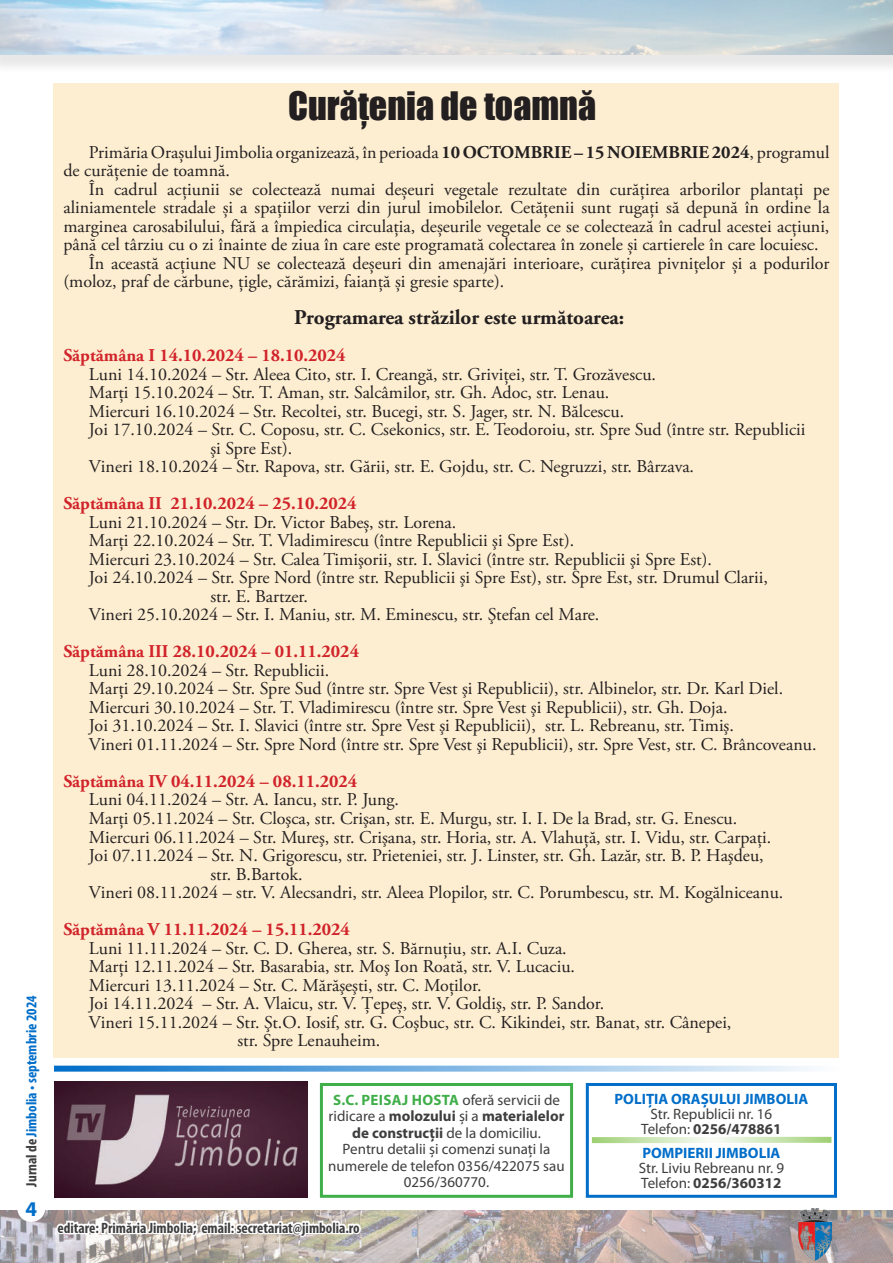
<style>
.page{position:relative;width:893px;height:1263px;background:#fff}
.page>*{position:absolute;margin:0;border:0;box-sizing:border-box;transform-origin:0 0}
.t1{font:36px "Impact";color:#231f20}
.t2{font:700 21px "Adobe Garamond Pro";color:#231f20}
.t3{font:700 21px "Myriad Pro";color:#016ec9}
.t4{font:18px/18.5px "Adobe Garamond Pro";color:#231f20}
.t5{font:700 18px "Adobe Garamond Pro";color:#d1232a}
.t6{font:15px/16.5px "Myriad Pro";color:#3e3e3f;text-align:center}
.t7{font:700 condensed 15px "Myriad Pro";color:#3e3e3f}
.t8{font:700 15px "Myriad Pro";color:#016ec9}
.t9{font:700 condensed 15px "Myriad Pro";color:#016ec9}
.s1{color:#3e3e3f}
.s2{font-weight:700}
.s3{font-weight:700;color:#40ae49}
</style>
<div class="page">
<div style="left:53px;top:83px;width:786px;height:974px;background:#fdeed1"></div>
<img style="left:0;top:1211px;width:893px;height:52px">
<div style="left:17px;top:1195px;width:28px;height:27px;background:#fff;border-radius:50%"></div>
<svg style="left:55px;top:1181px;width:307px;height:82px"></svg>
<img style="left:798px;top:1208px;width:34px;height:52px">
<div style="left:0;top:0;width:893px;height:74px;background:#3e3e3f;opacity:.24"></div>
<img style="left:0;top:0;width:893px;height:54px">
<img style="left:54px;top:1081px;width:253px;height:117px">
<div style="left:320px;top:1083px;width:253px;height:115px;border:3px solid #40ae49"></div>
<div style="left:586px;top:1083px;width:251px;height:115px;border:3px solid #016ec9"></div>
<svg style="left:592px;top:1137px;width:116px;height:6px"></svg>
<svg style="left:713px;top:1137px;width:118px;height:6px"></svg>
<svg style="left:54px;top:1065px;width:758px;height:6px;background:#88bae5"></svg>
<p class="t9" style="left:22px;top:1186px;width:192px;rotate:-90deg"><span class="s1">Jurnal de</span> Jimbolia • septembrie 2024</p>
<p class="t3" style="left:25px;top:1196px;width:13px">4</p>
<h1 class="t1" style="left:288px;top:78px;width:310px">Curăţenia de toamnă</h1>
<p class="t4" style="left:63px;top:143px;width:768px;text-indent:26px">Primăria Orașului Jimbolia organizează, în perioada <span class="s2">10 OCTOMBRIE – 15 NOIEMBRIE 2024</span>, programul de curățenie de toamnă.</p>
<p class="t4" style="left:89px;top:180px;width:742px">În cadrul acțiunii se colectează numai deșeuri vegetale rezultate din curățirea arborilor plantați pe</p>
<p class="t4" style="left:63px;top:199px;width:768px">aliniamentele stradale și a spațiilor verzi din jurul imobilelor. Cetățenii sunt rugați să depună în ordine la</p>
<p class="t4" style="left:63px;top:217px;width:767px">marginea carosabilului, fără a împiedica circulația, deșeurile vegetale ce se colectează în cadrul acestei acțiuni,</p>
<p class="t4" style="left:63px;top:236px;width:757px">până cel târziu cu o zi înainte de ziua în care este programată colectarea în zonele și cartierele în care locuiesc.</p>
<p class="t4" style="left:89px;top:254px;width:742px">În această acțiune NU se colectează deșeuri din amenajări interioare, curățirea pivnițelor și a podurilor</p>
<p class="t4" style="left:63px;top:273px;width:442px">(moloz, praf de cărbune, țigle, cărămizi, faianță și gresie sparte).</p>
<p class="t2" style="left:294px;top:305px;width:331px">Programarea străzilor este următoarea:</p>
<p class="t5" style="left:63px;top:345px;width:284px">Săptămâna I 14.10.2024 – 18.10.2024</p>
<p class="t4" style="left:89px;top:365px;width:569px">Luni 14.10.2024 – Str. Aleea Cito, str. I. Creangă, str. Griviței, str. T. Grozăvescu.</p>
<p class="t4" style="left:89px;top:384px;width:522px">Marți 15.10.2024 – Str. T. Aman, str. Salcâmilor, str. Gh. Adoc, str. Lenau.</p>
<p class="t4" style="left:89px;top:402px;width:537px">Miercuri 16.10.2024 – Str. Recoltei, str. Bucegi, str. S. Jager, str. N. Bălcescu.</p>
<p class="t4" style="left:89px;top:421px;width:718px">Joi 17.10.2024 – Str. C. Coposu, str. C. Csekonics, str. E. Teodoroiu, str. Spre Sud (între str. Republicii</p>
<p class="t4" style="left:210px;top:439px;width:83px">şi Spre Est).</p>
<p class="t4" style="left:89px;top:458px;width:607px">Vineri 18.10.2024 – Str. Rapova, str. Gării, str. E. Gojdu, str. C. Negruzzi, str. Bârzava.</p>
<p class="t5" style="left:63px;top:493px;width:295px">Săptămâna II 21.10.2024 – 25.10.2024</p>
<p class="t4" style="left:89px;top:513px;width:369px">Luni 21.10.2024 – Str. Dr. Victor Babeș, str. Lorena.</p>
<p class="t4" style="left:89px;top:532px;width:487px">Marți 22.10.2024 – Str. T. Vladimirescu (între Republicii şi Spre Est).</p>
<p class="t4" style="left:89px;top:550px;width:625px">Miercuri 23.10.2024 – Str. Calea Timişorii, str. I. Slavici (între str. Republicii şi Spre Est).</p>
<p class="t4" style="left:89px;top:569px;width:681px">Joi 24.10.2024 – Str. Spre Nord (între str. Republicii şi Spre Est), str. Spre Est, str. Drumul Clarii,</p>
<p class="t4" style="left:210px;top:588px;width:99px">str. E. Bartzer.</p>
<p class="t4" style="left:89px;top:606px;width:512px">Vineri 25.10.2024 – Str. I. Maniu, str. M. Eminescu, str. Ştefan cel Mare.</p>
<p class="t5" style="left:63px;top:641px;width:297px">Săptămâna III 28.10.2024 – 01.11.2024</p>
<p class="t4" style="left:89px;top:662px;width:729px">Luni 28.10.2024 – Str. Republicii.<br>Marți 29.10.2024 – Str. Spre Sud (între str. Spre Vest şi Republicii), str. Albinelor, str. Dr. Karl Diel.<br>Miercuri 30.10.2024 – Str. T. Vladimirescu (între str. Spre Vest şi Republicii), str. Gh. Doja.<br>Joi 31.10.2024 – Str. I. Slavici (între str. Spre Vest şi Republicii), str. L. Rebreanu, str. Timiş.<br>Vineri 01.11.2024 – Str. Spre Nord (între str. Spre Vest şi Republicii), str. Spre Vest, str. C. Brâncoveanu.</p>
<p class="t5" style="left:63px;top:771px;width:295px">Săptămâna IV 04.11.2024 – 08.11.2024</p>
<p class="t4" style="left:89px;top:791px;width:312px">Luni 04.11.2024 – Str. A. Iancu, str. P. Jung.</p>
<p class="t4" style="left:89px;top:810px;width:650px">Marți 05.11.2024 – Str. Cloşca, str. Crişan, str. E. Murgu, str. I. I. De la Brad, str. G. Enescu.</p>
<p class="t4" style="left:89px;top:828px;width:684px">Miercuri 06.11.2024 – Str. Mureş, str. Crişana, str. Horia, str. A. Vlahuţă, str. I. Vidu, str. Carpaţi.</p>
<p class="t4" style="left:89px;top:847px;width:676px">Joi 07.11.2024 – Str. N. Grigorescu, str. Prieteniei, str. J. Linster, str. Gh. Lazăr, str. B. P. Haşdeu,</p>
<p class="t4" style="left:210px;top:865px;width:94px">str. B.Bartok.</p>
<p class="t4" style="left:89px;top:884px;width:696px">Vineri 08.11.2024 – str. V. Alecsandri, str. Aleea Plopilor, str. C. Porumbescu, str. M. Kogălniceanu.</p>
<p class="t5" style="left:63px;top:919px;width:288px">Săptămâna V 11.11.2024 – 15.11.2024</p>
<p class="t4" style="left:89px;top:939px;width:479px">Luni 11.11.2024 – Str. C. D. Gherea, str. S. Bărnuţiu, str. A.I. Cuza.</p>
<p class="t4" style="left:89px;top:958px;width:488px">Marți 12.11.2024 – Str. Basarabia, str. Moş Ion Roată, str. V. Lucaciu.</p>
<p class="t4" style="left:89px;top:976px;width:394px">Miercuri 13.11.2024 – Str. C. Mărăşeşti, str. C. Moţilor.</p>
<p class="t4" style="left:89px;top:995px;width:517px">Joi 14.11.2024 – Str. A. Vlaicu, str. V. Țepeș, str. V. Goldiş, str. P. Sandor.</p>
<p class="t4" style="left:89px;top:1013px;width:644px">Vineri 15.11.2024 – Str. Şt.O. Iosif, str. G. Coşbuc, str. C. Kikindei, str. Banat, str. Cânepei,</p>
<p class="t4" style="left:237px;top:1032px;width:144px">str. Spre Lenauheim.</p>
<p class="t6" style="left:328px;top:1091px;width:238px"><span class="s3">S.C. PEISAJ HOSTA</span> oferă servicii de ridicare a <span class="s2">molozului</span> și a <span class="s2">materialelor de construcții</span> de la domiciliu.<br>Pentru detalii și comenzi sunați la numerele de telefon 0356/422075 sau<br>0256/360770.</p>
<p class="t8" style="left:615px;top:1089px;width:195px">POLIȚIA ORAȘULUI JIMBOLIA</p>
<p class="t6" style="left:641px;top:1106px;width:142px;line-height:15px">Str. Republicii nr. 16<br>Telefon: <span class="s2">0256/478861</span></p>
<p class="t8" style="left:642px;top:1143px;width:140px">POMPIERII JIMBOLIA</p>
<p class="t6" style="left:639px;top:1160px;width:147px;line-height:15px;text-align:left">Str. Liviu Rebreanu nr. 9<br>Telefon: <span class="s2">0256/360312</span></p>
<p class="t7" style="left:57px;top:1218px;width:304px">editare: Primăria Jimbolia; email: secretariat@jimbolia.ro</p>
</div>
